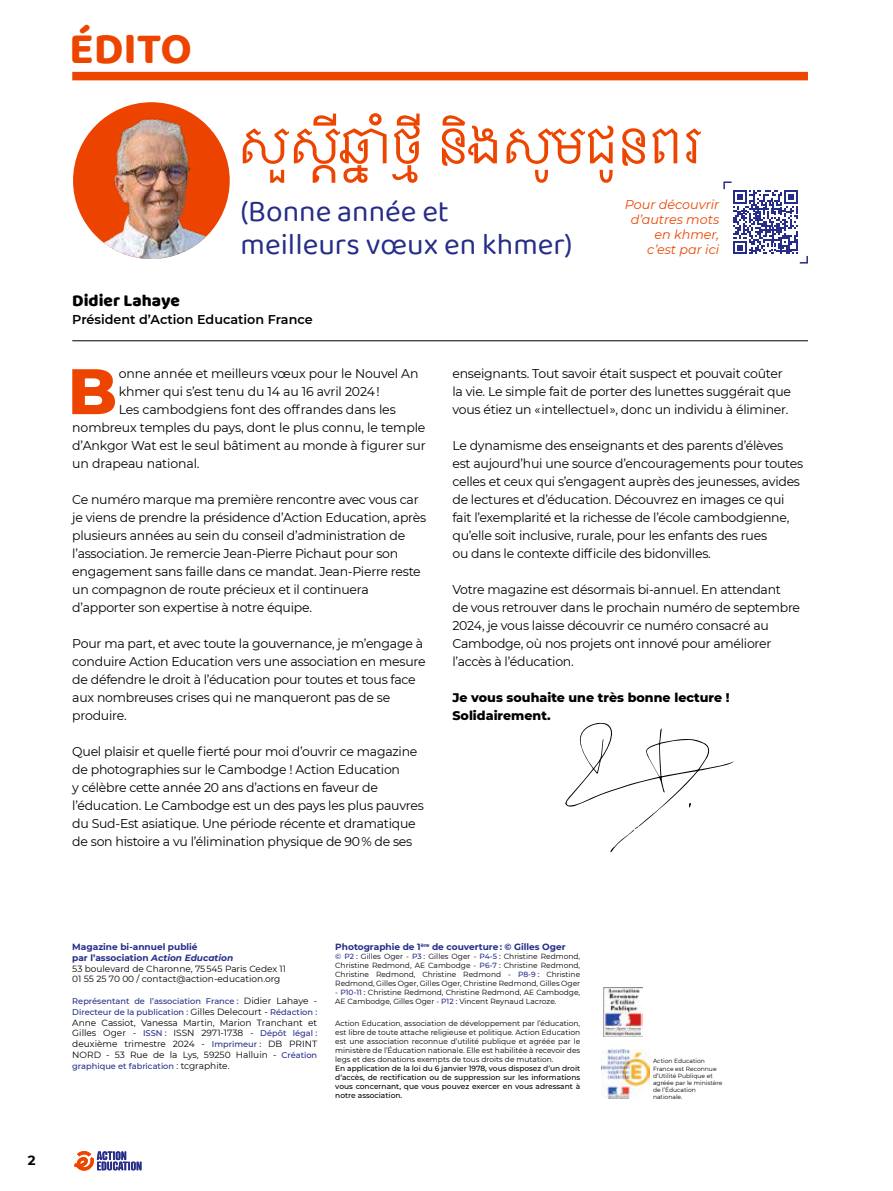
<style>
.page{position:relative;width:893px;height:1191px;background:#fff}
.page>*{position:absolute;margin:0;border:0;box-sizing:border-box;transform-origin:0 0}
.t1{font:800 64.2px "Montserrat";color:#ed4500}
.t2{font:700 45px "Baloo 2";color:#ed4500}
.t3{font:30px/33px "Baloo 2";color:#252d88}
.t4{font:800 17.25px "Baloo 2";color:#000}
.t5{font:700 13.2px "Montserrat";color:#000}
.t6{font:12.75px/18px "Montserrat";letter-spacing:-.02em;color:#000}
.t7{font:800 12.75px/18px "Montserrat";color:#000}
.t8{font:italic 12.75px/15.3px "Montserrat";color:#ed4500;text-align:right}
.t9{font:600 12.75px "Montserrat";color:#000}
.t10{font:9px/10.8px "Montserrat";color:#000}
.t11{font:700 9px "Montserrat";color:#252d88}
.t12{font:500 8.25px/10.8px "Montserrat";color:#252d88}
.t13{font:7.5px/9px "Montserrat";color:#000;text-align:justify}
.t14{font:500 7.5px/9px "Montserrat";color:#000;text-align:justify}
.t15{font:6px/7.2px "Montserrat";color:#000}
.s1{font-weight:700;color:#252d88}
.s2{font-weight:700;font-style:italic;color:#252d88}
.s3{font-weight:400;font-size:9px;color:#000}
.s4{font-weight:500;font-size:8.25px;color:#252d88}
.s5{font-weight:500;color:#252d88}
</style>
<div class="page">
<div style="left:73px;top:102px;width:157px;height:157px;background:#ed4500;border-radius:50%"></div>
<img style="left:73px;top:112px;width:157px;height:147px">
<img style="left:604px;top:987px;width:39px;height:49px">
<img style="left:602px;top:1049px;width:48px;height:49px">
<svg style="left:74px;top:1151px;width:67px;height:19px"></svg>
<svg style="left:243px;top:113px;width:177px;height:70px"></svg>
<svg style="left:442px;top:115px;width:259px;height:68px"></svg>
<svg style="left:565px;top:722px;width:169px;height:130px"></svg>
<svg style="left:723px;top:181px;width:85px;height:83px"></svg>
<hr style="left:72px;top:340px;width:736px;height:1px;background:#000">
<div style="left:72px;top:72px;width:736px;height:8px;background:#ed4500"></div>
<h2 class="t2" style="left:69px;top:25px;width:124px">ÉDITO</h2>
<h3 class="t3" style="left:241px;top:196px;width:333px">(Bonne année et meilleurs vœux en khmer)</h3>
<p class="t8" style="left:625px;top:197px;width:96px">Pour découvrir d’autres mots en khmer, c’est par ici</p>
<h3 class="t4" style="left:72px;top:293px;width:109px">Didier Lahaye</h3>
<p class="t9" style="left:72px;top:314px;width:242px">Président d’Action Education France</p>
<h1 class="t1" style="left:68px;top:362px;width:51px">B</h1>
<p class="t6" style="left:119px;top:365px;width:301px">onne année et meilleurs vœux pour le Nouvel An</p>
<p class="t6" style="left:119px;top:382px;width:262px">khmer qui s’est tenu du 14 au 16 avril 2024 !</p>
<p class="t6" style="left:119px;top:401px;width:279px">Les cambodgiens font des offrandes dans les</p>
<p class="t6" style="left:72px;top:419px;width:355px">nombreux temples du pays, dont le plus connu, le temple</p>
<p class="t6" style="left:72px;top:436px;width:355px">d’Ankgor Wat est le seul bâtiment au monde à figurer sur</p>
<p class="t6" style="left:72px;top:455px;width:129px">un drapeau national.</p>
<p class="t6" style="left:72px;top:491px;width:355px">Ce numéro marque ma première rencontre avec vous car je viens de prendre la présidence d’Action Education, après plusieurs années au sein du conseil d’administration de l’association. Je remercie Jean-Pierre Pichaut pour son engagement sans faille dans ce mandat. Jean-Pierre reste un compagnon de route précieux et il continuera d’apporter son expertise à notre équipe.</p>
<p class="t6" style="left:72px;top:635px;width:355px">Pour ma part, et avec toute la gouvernance, je m’engage à conduire Action Education vers une association en mesure de défendre le droit à l’éducation pour toutes et tous face aux nombreuses crises qui ne manqueront pas de se produire.</p>
<p class="t6" style="left:72px;top:742px;width:353px">Quel plaisir et quelle fierté pour moi d’ouvrir ce magazine de photographies sur le Cambodge ! Action Education<br>y célèbre cette année 20 ans d’actions en faveur de l’éducation. Le Cambodge est un des pays les plus pauvres du Sud-Est asiatique. Une période récente et dramatique de son histoire a vu l’élimination physique de 90 % de ses</p>
<p class="t6" style="left:452px;top:365px;width:340px">enseignants. Tout savoir était suspect et pouvait coûter la vie. Le simple fait de porter des lunettes suggérait que vous étiez un « intellectuel », donc un individu à éliminer.</p>
<p class="t6" style="left:452px;top:437px;width:352px">Le dynamisme des enseignants et des parents d’élèves est aujourd’hui une source d’encouragements pour toutes celles et ceux qui s’engagent auprès des jeunesses, avides de lectures et d’éducation. Découvrez en images ce qui fait l’exemplarité et la richesse de l’école cambodgienne, qu’elle soit inclusive, rurale, pour les enfants des rues<br>ou dans le contexte difficile des bidonvilles.</p>
<p class="t6" style="left:452px;top:580px;width:349px">Votre magazine est désormais bi-annuel. En attendant<br>de vous retrouver dans le prochain numéro de septembre 2024, je vous laisse découvrir ce numéro consacré au Cambodge, où nos projets ont innové pour améliorer l’accès à l’éducation.</p>
<p class="t7" style="left:452px;top:688px;width:279px">Je vous souhaite une très bonne lecture !<br>Solidairement.</p>
<p class="t5" style="left:28px;top:1154px;width:9px">2</p>
<p class="t10" style="left:72px;top:941px;width:215px"><span class="s1">Magazine bi-annuel publié<br>par l’association</span> <span class="s2">Action Education<br></span>53 boulevard de Charonne, 75 545 Paris Cedex 11<br>01 55 25 70 00 / contact@action-education.org</p>
<p class="t12" style="left:72px;top:996px;width:246px">Représentant de l’association France : <span class="s3">Didier Lahaye -<br></span>Directeur de la publication : <span class="s3">Gilles Delecourt -</span> Rédaction :</p>
<p class="t10" style="left:72px;top:1017px;width:246px;text-align:justify">Anne Cassiot, Vanessa Martin, Marion Tranchant et Gilles Oger - <span class="s4">ISSN :</span> ISSN 2971-1738 - <span class="s4">Dépôt légal : </span>deuxième trimestre 2024 - <span class="s4">Imprimeur :</span> DB PRINT NORD - 53 Rue de la Lys, 59250 Halluin - <span class="s4">Création</span></p>
<p class="t12" style="left:72px;top:1060px;width:159px">graphique et fabrication <span class="s3">: tcgraphite.</span></p>
<p class="t11" style="left:335px;top:943px;width:232px">Photographie de 1<sup>ère</sup> de couverture : © Gilles Oger</p>
<p class="t13" style="left:335px;top:952px;width:246px"><span class="s5">© P2 :</span> Gilles Oger - <span class="s5">P3 :</span> Gilles Oger - <span class="s5">P4-5 :</span> Christine Redmond, Christine Redmond, AE Cambodge - <span class="s5">P6-7 :</span> Christine Redmond, Christine Redmond, Christine Redmond - <span class="s5">P8-9 :</span> Christine Redmond, Gilles Oger, Gilles Oger, Christine Redmond, Gilles Oger</p>
<p class="t13" style="left:335px;top:988px;width:246px">- <span class="s5">P10-11 :</span> Christine Redmond, Christine Redmond, AE Cambodge,<br>AE Cambodge, Gilles Oger - <span class="s5">P12 :</span> Vincent Reynaud Lacroze.</p>
<p class="t13" style="left:335px;top:1019px;width:246px">Action Education, association de développement par l’éducation, est libre de toute attache religieuse et politique. Action Education est une association reconnue d’utilité publique et agréée par le ministère de l’Éducation nationale. Elle est habilitée à recevoir des legs et des donations exempts de tous droits de mutation.</p>
<p class="t14" style="left:335px;top:1064px;width:246px">En application de la loi du 6 janvier 1978, vous disposez d’un droit d’accès, de rectification ou de suppression sur les informations vous concernant, que vous pouvez exercer en vous adressant à notre association.</p>
<p class="t15" style="left:653px;top:1057px;width:71px">Action Education<br>France est Reconnue d’Utilité Publique et agréée par le ministère de l’Éducation nationale.</p>
</div>
